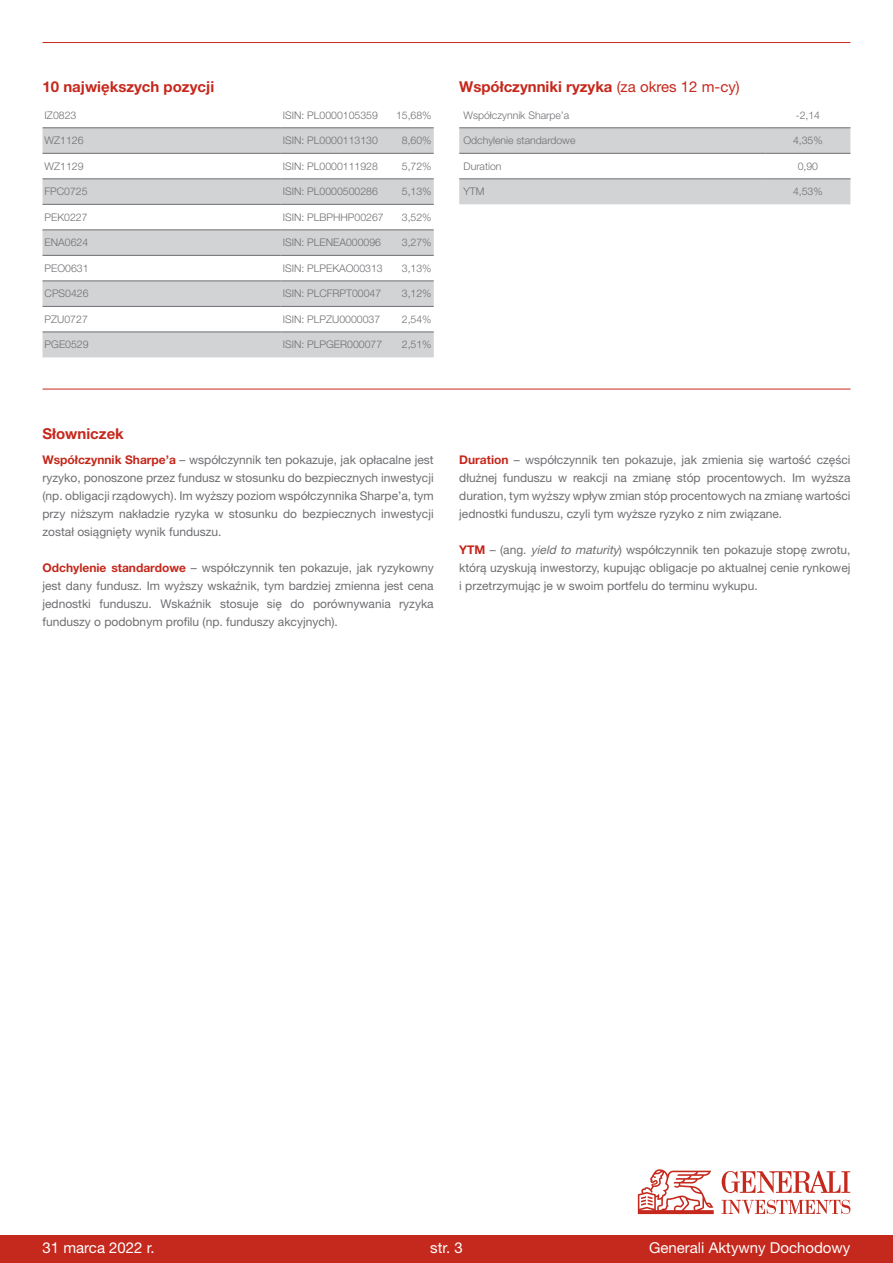
<style>
.page{position:relative;width:893px;height:1263px;background:#fff}
.page>*{position:absolute;margin:0;border:0;box-sizing:border-box;transform-origin:0 0}
.t1{font:700 15px "Helvetica Neue LT Pro";color:#c5281c}
.t2{font:15px "Helvetica Neue LT Pro";color:#fff}
.t3{font:12px/18px "Helvetica Neue LT Pro";color:#6d6e71;text-align:justify}
.t4{font:300 10.5px "Helvetica Neue LT Pro";color:#6d6e71}
.s1{font-weight:400}
.s2{font-weight:700;color:#c5281c}
.s3{font-style:italic}
</style>
<div class="page">
<hr style="left:43px;top:389px;width:807px;height:1px;background:#c5281c">
<svg style="left:43px;top:127px;width:391px;height:1px"></svg>
<svg style="left:43px;top:129px;width:391px;height:228px;fill:#d1d3d4"></svg>
<hr style="left:43px;top:128px;width:238px;height:1px;background:#6d6e71">
<hr style="left:281px;top:128px;width:106px;height:1px;background:#6d6e71">
<hr style="left:387px;top:128px;width:47px;height:1px;background:#6d6e71">
<hr style="left:43px;top:153px;width:238px;height:1px;background:#6d6e71">
<hr style="left:281px;top:153px;width:106px;height:1px;background:#6d6e71">
<hr style="left:387px;top:153px;width:47px;height:1px;background:#6d6e71">
<hr style="left:43px;top:179px;width:238px;height:1px;background:#6d6e71">
<hr style="left:281px;top:179px;width:106px;height:1px;background:#6d6e71">
<hr style="left:387px;top:179px;width:47px;height:1px;background:#6d6e71">
<hr style="left:43px;top:204px;width:238px;height:1px;background:#6d6e71">
<hr style="left:281px;top:204px;width:106px;height:1px;background:#6d6e71">
<hr style="left:387px;top:204px;width:47px;height:1px;background:#6d6e71">
<hr style="left:43px;top:230px;width:238px;height:1px;background:#6d6e71">
<hr style="left:281px;top:230px;width:106px;height:1px;background:#6d6e71">
<hr style="left:387px;top:230px;width:47px;height:1px;background:#6d6e71">
<hr style="left:43px;top:255px;width:238px;height:1px;background:#6d6e71">
<hr style="left:281px;top:255px;width:106px;height:1px;background:#6d6e71">
<hr style="left:387px;top:255px;width:47px;height:1px;background:#6d6e71">
<hr style="left:43px;top:281px;width:238px;height:1px;background:#6d6e71">
<hr style="left:281px;top:281px;width:106px;height:1px;background:#6d6e71">
<hr style="left:387px;top:281px;width:47px;height:1px;background:#6d6e71">
<hr style="left:43px;top:306px;width:238px;height:1px;background:#6d6e71">
<hr style="left:281px;top:306px;width:106px;height:1px;background:#6d6e71">
<hr style="left:387px;top:306px;width:47px;height:1px;background:#6d6e71">
<hr style="left:43px;top:332px;width:238px;height:1px;background:#6d6e71">
<hr style="left:281px;top:332px;width:106px;height:1px;background:#6d6e71">
<hr style="left:387px;top:332px;width:47px;height:1px;background:#6d6e71">
<hr style="left:43px;top:42px;width:807px;height:1px;background:#c5281c">
<svg style="left:459px;top:127px;width:391px;height:77px"></svg>
<hr style="left:459px;top:153px;width:306px;height:1px;background:#6d6e71">
<hr style="left:765px;top:153px;width:85px;height:1px;background:#6d6e71">
<hr style="left:459px;top:179px;width:306px;height:1px;background:#6d6e71">
<hr style="left:765px;top:179px;width:85px;height:1px;background:#6d6e71">
<hr style="left:459px;top:128px;width:306px;height:1px;background:#6d6e71">
<hr style="left:765px;top:128px;width:85px;height:1px;background:#6d6e71">
<div style="left:0;top:1235px;width:893px;height:28px;background:#c5281c"></div>
<svg style="left:638px;top:1169px;width:76px;height:45px"></svg>
<svg style="left:722px;top:1200px;width:128px;height:14px"></svg>
<svg style="left:722px;top:1171px;width:128px;height:22px"></svg>
<p class="t1" style="left:43px;top:77px;width:173px">10 największych pozycji</p>
<p class="t4" style="left:45px;top:109px;width:33px">IZ0823</p>
<p class="t4" style="left:283px;top:109px;width:97px">ISIN: PL0000105359</p>
<p class="t4" style="left:396px;top:109px;width:37px">15,68%</p>
<p class="t4" style="left:45px;top:134px;width:40px">WZ1126</p>
<p class="t4" style="left:283px;top:134px;width:97px">ISIN: PL0000113130</p>
<p class="t4" style="left:402px;top:134px;width:31px">8,60%</p>
<p class="t4" style="left:45px;top:160px;width:40px">WZ1129</p>
<p class="t4" style="left:283px;top:160px;width:97px">ISIN: PL0000111928</p>
<p class="t4" style="left:402px;top:160px;width:31px">5,72%</p>
<p class="t4" style="left:45px;top:185px;width:44px">FPC0725</p>
<p class="t4" style="left:283px;top:185px;width:97px">ISIN: PL0000500286</p>
<p class="t4" style="left:402px;top:185px;width:31px">5,13%</p>
<p class="t4" style="left:45px;top:211px;width:44px">PEK0227</p>
<p class="t4" style="left:283px;top:211px;width:102px">ISIN: PLBPHHP00267</p>
<p class="t4" style="left:402px;top:211px;width:31px">3,52%</p>
<p class="t4" style="left:45px;top:236px;width:45px">ENA0624</p>
<p class="t4" style="left:283px;top:236px;width:100px">ISIN: PLENEA000096</p>
<p class="t4" style="left:402px;top:236px;width:31px">3,27%</p>
<p class="t4" style="left:45px;top:262px;width:45px">PEO0631</p>
<p class="t4" style="left:283px;top:262px;width:101px">ISIN: PLPEKAO00313</p>
<p class="t4" style="left:402px;top:262px;width:31px">3,13%</p>
<p class="t4" style="left:45px;top:287px;width:45px">CPS0426</p>
<p class="t4" style="left:283px;top:287px;width:100px">ISIN: PLCFRPT00047</p>
<p class="t4" style="left:402px;top:287px;width:31px">3,12%</p>
<p class="t4" style="left:45px;top:313px;width:45px">PZU0727</p>
<p class="t4" style="left:283px;top:313px;width:99px">ISIN: PLPZU0000037</p>
<p class="t4" style="left:402px;top:313px;width:31px">2,54%</p>
<p class="t4" style="left:45px;top:338px;width:45px">PGE0529</p>
<p class="t4" style="left:283px;top:338px;width:101px">ISIN: PLPGER000077</p>
<p class="t4" style="left:402px;top:338px;width:31px">2,51%</p>
<p class="t1" style="left:459px;top:77px;width:282px">Współczynniki ryzyka <span class="s1">(za okres 12 m-cy)</span></p>
<p class="t4" style="left:463px;top:109px;width:107px">Współczynnik Sharpe’a</p>
<p class="t4" style="left:796px;top:109px;width:26px">-2,14</p>
<p class="t4" style="left:463px;top:134px;width:114px">Odchylenie standardowe</p>
<p class="t4" style="left:793px;top:134px;width:31px">4,35%</p>
<p class="t4" style="left:463px;top:160px;width:40px">Duration</p>
<p class="t4" style="left:798px;top:160px;width:22px">0,90</p>
<p class="t4" style="left:463px;top:185px;width:22px">YTM</p>
<p class="t4" style="left:793px;top:185px;width:31px">4,53%</p>
<p class="t1" style="left:43px;top:424px;width:83px">Słowniczek</p>
<p class="t3" style="left:43px;top:450px;width:393px"><span class="s2">Współczynnik Sharpe’a</span> – współczynnik ten pokazuje, jak opłacalne jest ryzyko, ponoszone przez fundusz w stosunku do bezpiecznych inwestycji (np. obligacji rządowych). Im wyższy poziom współczynnika Sharpe’a, tym przy niższym nakładzie ryzyka w stosunku do bezpiecznych inwestycji został osiągnięty wynik funduszu.</p>
<p class="t3" style="left:43px;top:558px;width:393px"><span class="s2">Odchylenie standardowe</span> – współczynnik ten pokazuje, jak ryzykowny jest dany fundusz. Im wyższy wskaźnik, tym bardziej zmienna jest cena jednostki funduszu. Wskaźnik stosuje się do porównywania ryzyka funduszy o podobnym profilu (np. funduszy akcyjnych).</p>
<p class="t3" style="left:459px;top:450px;width:393px"><span class="s2">Duration</span> – współczynnik ten pokazuje, jak zmienia się wartość części dłużnej funduszu w reakcji na zmianę stóp procentowych. Im wyższa duration, tym wyższy wpływ zmian stóp procentowych na zmianę wartości jednostki funduszu, czyli tym wyższe ryzyko z nim związane.</p>
<p class="t3" style="left:459px;top:540px;width:393px"><span class="s2">YTM</span> – (ang. <span class="s3">yield to maturity</span>) współczynnik ten pokazuje stopę zwrotu, którą uzyskują inwestorzy, kupując obligacje po aktualnej cenie rynkowej i przetrzymując je w swoim portfelu do terminu wykupu.</p>
<p class="t2" style="left:43px;top:1238px;width:114px">31 marca 2022 r.</p>
<p class="t2" style="left:430px;top:1238px;width:34px">str. 3</p>
<p class="t2" style="left:649px;top:1238px;width:203px">Generali Aktywny Dochodowy</p>
</div>
